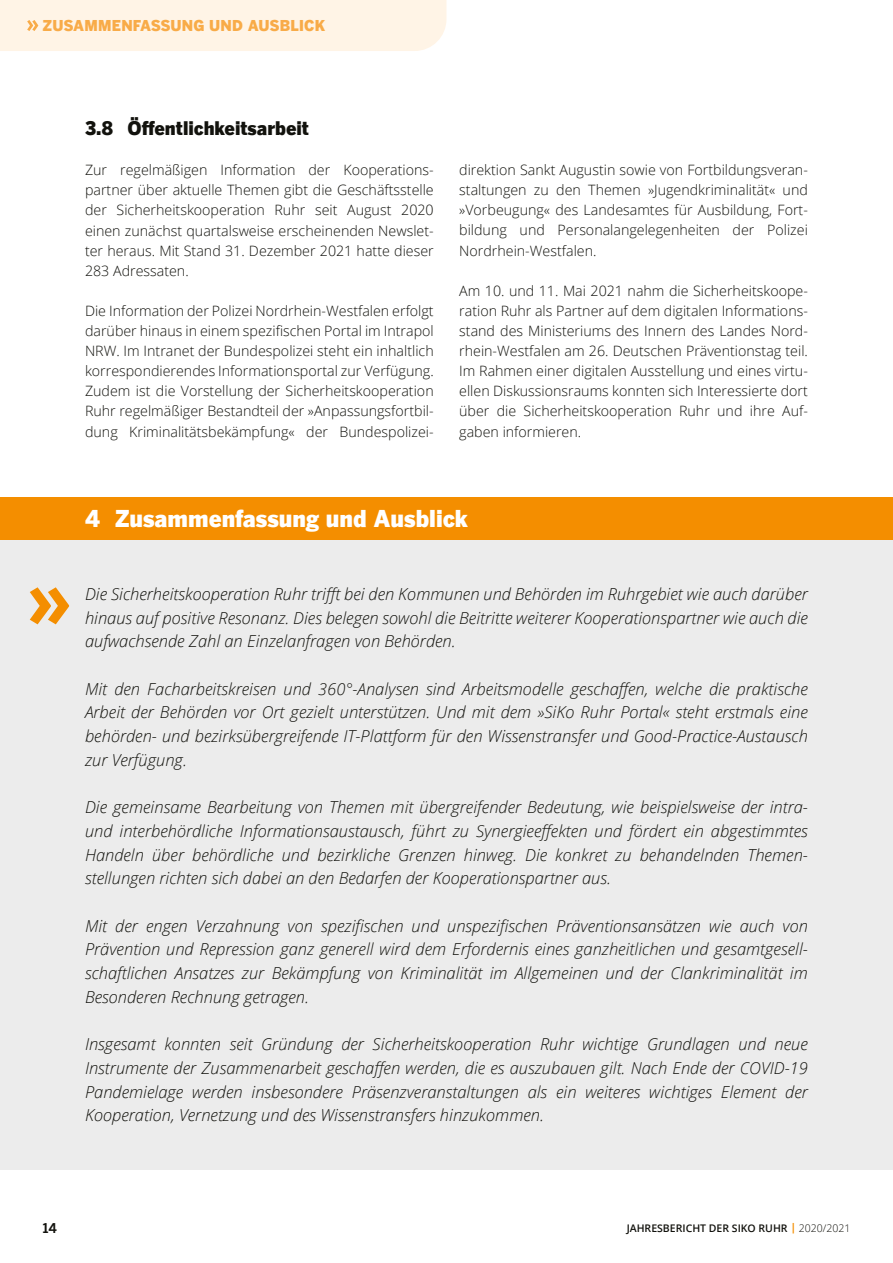
<style>
.page{position:relative;width:893px;height:1263px;background:#fff}
.page>*{position:absolute;margin:0;border:0;box-sizing:border-box;transform-origin:0 0}
.t1{font:900 23.25px "Benton Gothic";color:#fff}
.t2{font:900 18.75px "Benton Gothic";color:#12120d}
.t3{font:italic 300 16.5px/23.7px "Open Sans";color:#12120d;text-align:justify}
.t4{font:900 15px "Benton Gothic";letter-spacing:.015em;color:#f8ab48}
.t5{font:300 14.25px/20.1px "Open Sans";color:#12120d;text-align:justify}
.t6{font:700 13.5px "Benton Gothic";color:#12120d}
.t7{font:600 10.5px "Open Sans";color:#12120d}
.s1{font-weight:700;color:#f48e00}
.s2{font-weight:300}
</style>
<div class="page">
<div style="left:0;top:0;width:446px;height:51px;background:#fff4e6"></div>
<div style="left:0;top:539px;width:893px;height:630px;background:#ececec"></div>
<svg style="left:30px;top:587px;width:39px;height:37px"></svg>
<div style="left:0;top:497px;width:893px;height:42px;background:#f48e00"></div>
<p class="t4" style="left:43px;top:16px;width:284px">ZUSAMMENFASSUNG UND AUSBLICK</p>
<p class="t2" style="left:85px;top:116px;width:226px">3.8 Öffentlichkeitsarbeit</p>
<p class="t5" style="left:85px;top:160px;width:350px">Zur regelmäßigen Information der Kooperations&shy;partner über aktuelle Themen gibt die Geschäftsstelle der Sicherheitskooperation Ruhr seit August 2020 einen zunächst quartalsweise erscheinenden Newslet&shy;ter heraus. Mit Stand 31. Dezember 2021 hatte dieser 283 Adressaten.</p>
<p class="t5" style="left:85px;top:300px;width:350px">Die Information der Polizei Nordrhein-Westfalen erfolgt darüber hinaus in einem spezifischen Portal im Intrapol NRW. Im Intranet der Bundespolizei steht ein inhaltlich korrespondierendes Informationsportal zur Verfügung.<br>Zudem ist die Vorstellung der Sicherheitskooperation Ruhr regelmäßiger Bestandteil der »Anpassungsfortbil&shy;dung Kriminalitätsbekämpfung« der Bundespolizei-</p>
<p class="t5" style="left:459px;top:160px;width:350px">direktion Sankt Augustin sowie von Fortbildungsveran&shy;staltungen zu den Themen »Jugendkriminalität« und »Vorbeugung« des Landesamtes für Ausbildung, Fort&shy;bildung und Personalangelegenheiten der Polizei Nordrhein-Westfalen.</p>
<p class="t5" style="left:459px;top:280px;width:350px">Am 10. und 11. Mai 2021 nahm die Sicherheitskoope&shy;ration Ruhr als Partner auf dem digitalen Informations&shy;stand des Ministeriums des Innern des Landes Nord&shy;rhein-Westfalen am 26. Deutschen Präventionstag teil.<br>Im Rahmen einer digitalen Ausstellung und eines virtu&shy;ellen Diskussionsraums konnten sich Interessierte dort über die Sicherheitskooperation Ruhr und ihre Auf&shy;gaben informieren.</p>
<h1 class="t1" style="left:85px;top:503px;width:384px">4 Zusammenfassung und Ausblick</h1>
<p class="t3" style="left:85px;top:581px;width:724px">Die Sicherheitskooperation Ruhr trifft bei den Kommunen und Behörden im Ruhrgebiet wie auch darüber hinaus auf positive Resonanz. Dies belegen sowohl die Beitritte weiterer Kooperationspartner wie auch die aufwachsende Zahl an Einzelanfragen von Behörden.</p>
<p class="t3" style="left:85px;top:676px;width:724px">Mit den Facharbeitskreisen und 360°-Analysen sind Arbeitsmodelle geschaffen, welche die praktische Arbeit der Behörden vor Ort gezielt unterstützen. Und mit dem »SiKo Ruhr Portal« steht erstmals eine behörden- und bezirksübergreifende IT-Plattform für den Wissenstransfer und Good-Practice-Austausch zur Verfügung.</p>
<p class="t3" style="left:85px;top:795px;width:724px">Die gemeinsame Bearbeitung von Themen mit übergreifender Bedeutung, wie beispielsweise der intra&shy;und interbehördliche Informationsaustausch, führt zu Synergieeffekten und fördert ein abgestimmtes Handeln über behördliche und bezirkliche Grenzen hinweg. Die konkret zu behandelnden Themen&shy;stellungen richten sich dabei an den Bedarfen der Kooperationspartner aus.</p>
<p class="t3" style="left:85px;top:913px;width:724px">Mit der engen Verzahnung von spezifischen und unspezifischen Präventionsansätzen wie auch von Prävention und Repression ganz generell wird dem Erfordernis eines ganzheitlichen und gesamtgesell&shy;schaftlichen Ansatzes zur Bekämpfung von Kriminalität im Allgemeinen und der Clankriminalität im Besonderen Rechnung getragen.</p>
<p class="t3" style="left:85px;top:1032px;width:724px">Insgesamt konnten seit Gründung der Sicherheitskooperation Ruhr wichtige Grundlagen und neue Instrumente der Zusammenarbeit geschaffen werden, die es auszubauen gilt. Nach Ende der COVID-19<br>Pandemielage werden insbesondere Präsenzveranstaltungen als ein weiteres wichtiges Element der Kooperation, Vernetzung und des Wissenstransfers hinzukommen.</p>
<p class="t6" style="left:43px;top:1220px;width:16px">14</p>
<p class="t7" style="left:627px;top:1221px;width:225px">JAHRESBERICHT DER SIKO RUHR <span class="s1">|</span> <span class="s2">2020/2021</span></p>
</div>
